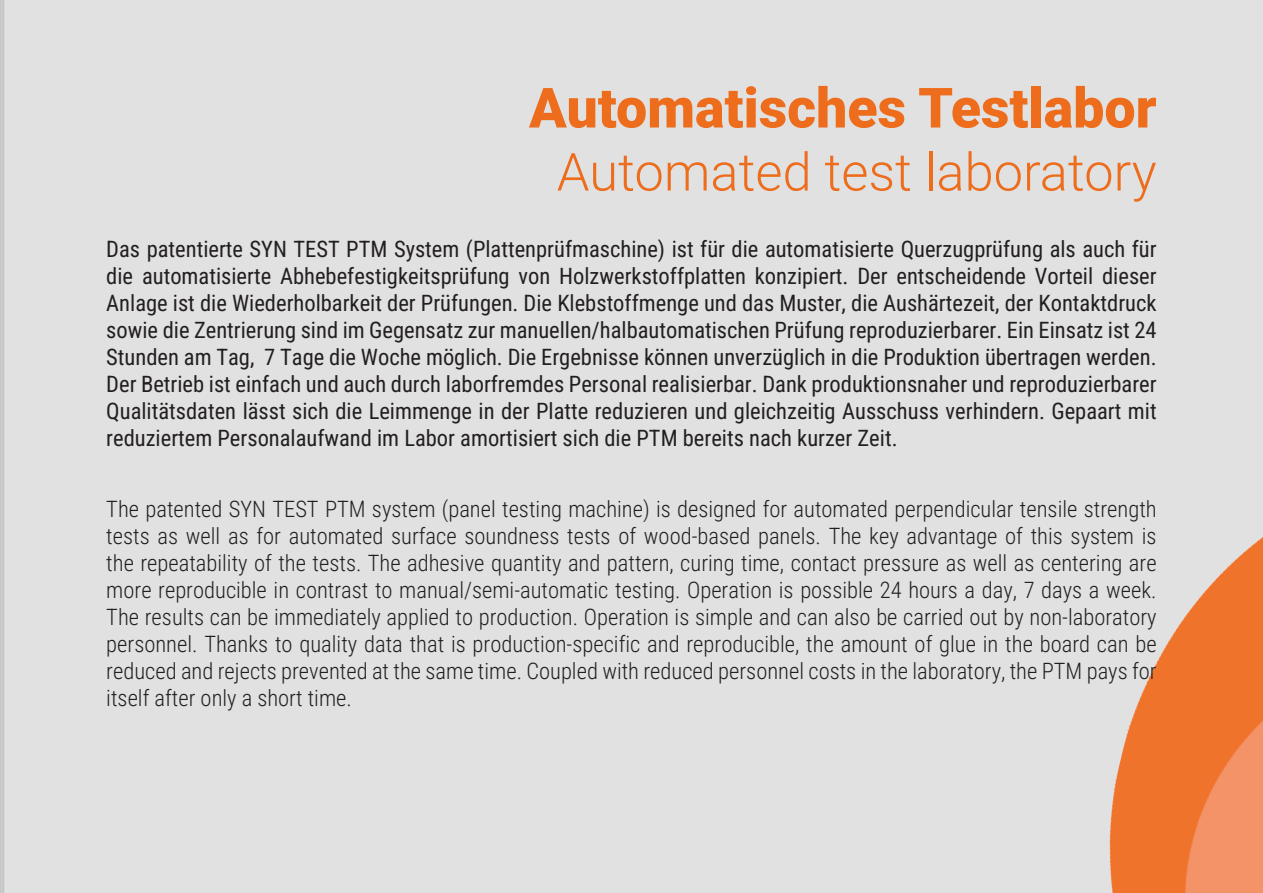
<style>
.page{position:relative;width:1263px;height:893px;background:#fff}
.page>*{position:absolute;margin:0;border:0;box-sizing:border-box;transform-origin:0 0}
.t1{font:900 55.5px "Roboto";color:#ed6d1d}
.t2{font:300 52.5px "Roboto";color:#ed6d1d}
.t3{font:22.5px/27px "Roboto Condensed";color:#231f20;text-align:justify}
.t4{font:300 22.5px/27px "Roboto Condensed";color:#231f20;text-align:justify}
</style>
<div class="page">
<div style="left:4px;top:0;width:1259px;height:893px;background:#e1e1e1"></div>
<img style="left:1085px;top:348px;width:178px;height:545px">
<hr style="left:0;top:0;width:4px;height:893px;background:#c9c9c9">
<p class="t1" style="left:529px;top:69px;width:629px">Automatisches Testlabor</p>
<p class="t2" style="left:557px;top:135px;width:601px">Automated test laboratory</p>
<p class="t3" style="left:106px;top:235px;width:1052px">Das patentierte SYN TEST PTM System (Plattenprüfmaschine) ist für die automatisierte Querzugprüfung als auch für die automatisierte Abhebefestigkeitsprüfung von Holzwerkstoffplatten konzipiert. Der entscheidende Vorteil dieser Anlage ist die Wiederholbarkeit der Prüfungen. Die Klebstoffmenge und das Muster, die Aushärtezeit, der Kontaktdruck sowie die Zentrierung sind im Gegensatz zur manuellen/halbautomatischen Prüfung reproduzierbarer. Ein Einsatz ist 24<br>Stunden am Tag, 7 Tage die Woche möglich. Die Ergebnisse können unverzüglich in die Produktion übertragen werden.<br>Der Betrieb ist einfach und auch durch laborfremdes Personal realisierbar. Dank produktionsnaher und reproduzierbarer Qualitätsdaten lässt sich die Leimmenge in der Platte reduzieren und gleichzeitig Ausschuss verhindern. Gepaart mit reduziertem Personalaufwand im Labor amortisiert sich die PTM bereits nach kurzer Zeit.</p>
<p class="t4" style="left:106px;top:494px;width:1052px">The patented SYN TEST PTM system (panel testing machine) is designed for automated perpendicular tensile strength tests as well as for automated surface soundness tests of wood-based panels. The key advantage of this system is the repeatability of the tests. The adhesive quantity and pattern, curing time, contact pressure as well as centering are more reproducible in contrast to manual/semi-automatic testing. Operation is possible 24 hours a day, 7 days a week.<br>The results can be immediately applied to production. Operation is simple and can also be carried out by non-laboratory personnel. Thanks to quality data that is production-specific and reproducible, the amount of glue in the board can be reduced and rejects prevented at the same time. Coupled with reduced personnel costs in the laboratory, the PTM pays for itself after only a short time.</p>
</div>
